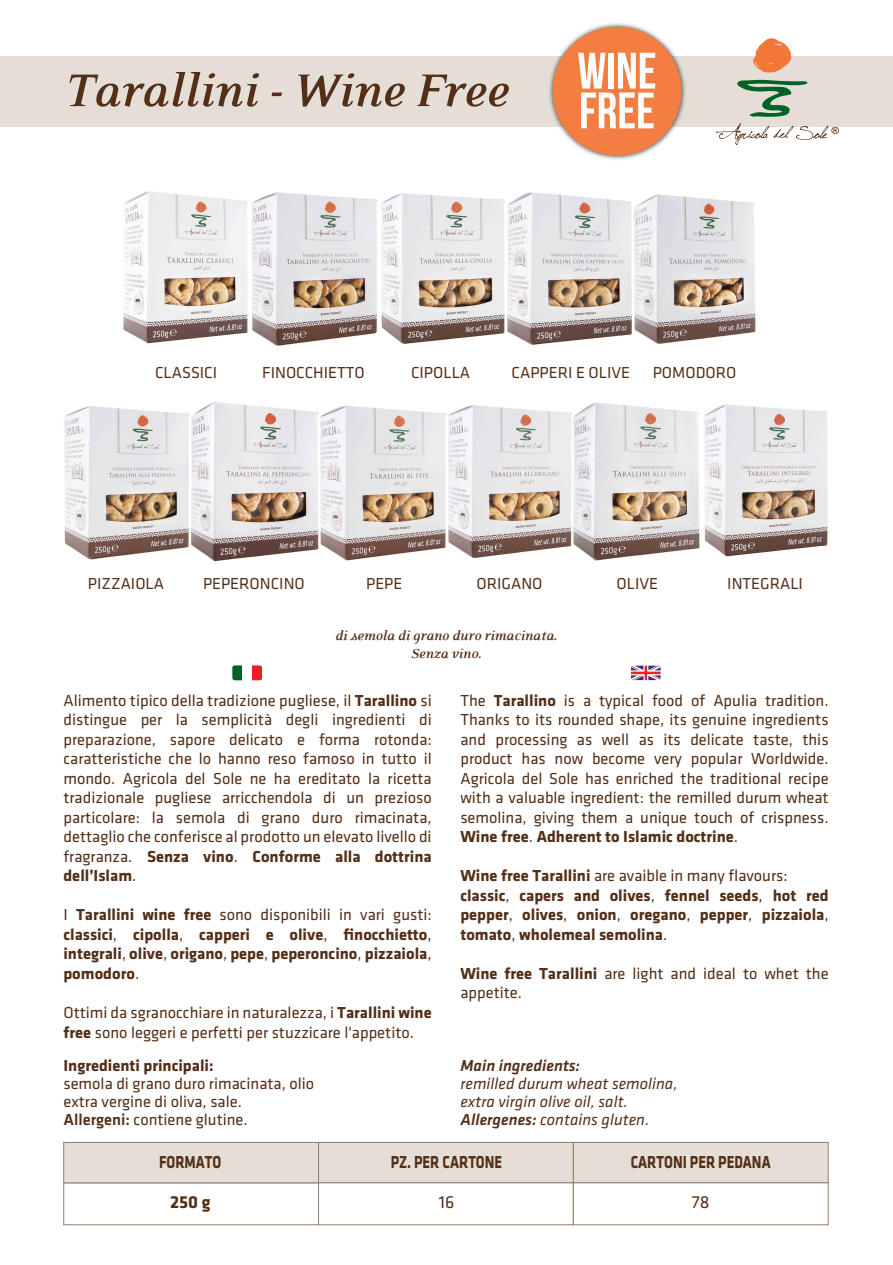
<style>
.page{position:relative;width:893px;height:1265px;background:#fff}
.page>*{position:absolute;margin:0;border:0;box-sizing:border-box;transform-origin:0 0}
.t1{font:italic 700 52.5px "Eidetic Neo";color:#532f18}
.t2{font:51.15px/39.8px "Bebas Neue";color:#fff}
.t3{font:700 18px "Klavika";color:#532f18;scale:.8 1}
.t4{font:700 18px "Klavika";color:#532f18}
.t5{font:18px "Klavika";color:#532f18}
.t6{font:16.5px/19.5px "Klavika";color:#532f18}
.t7{font:700 16.5px/19.5px "Klavika";color:#532f18;text-align:justify}
.t8{font:italic 16.5px/18px "Klavika";color:#532f18}
.t9{font:italic 500 16.5px "Klavika";color:#532f18}
.t10{font:italic 700 15px/18px "Eidetic Neo";color:#532f18;text-align:center}
.s1{font-weight:700}
.s2{font-weight:400}
.s3{font-weight:500}
</style>
<div class="page">
<div style="left:0;top:56px;width:893px;height:70px;background:#e4ded7"></div>
<div style="left:232px;top:665px;width:10px;height:15px;background:#006224"></div>
<div style="left:252px;top:665px;width:10px;height:15px;background:#ee1d23"></div>
<svg style="left:631px;top:665px;width:30px;height:15px"></svg>
<div style="left:64px;top:1183px;width:255px;height:42px;background:#fff;border:1px solid #977d69"></div>
<div style="left:64px;top:1142px;width:255px;height:41px;background:#e4ded7;border:1px solid #977d69"></div>
<div style="left:318px;top:1142px;width:255px;height:41px;background:#e4ded7;border:1px solid #977d69"></div>
<div style="left:318px;top:1183px;width:255px;height:42px;background:#fff;border:1px solid #977d69"></div>
<div style="left:573px;top:1142px;width:255px;height:41px;background:#e4ded7;border:1px solid #977d69"></div>
<div style="left:573px;top:1183px;width:255px;height:42px;background:#fff;border:1px solid #977d69"></div>
<svg style="left:737px;top:80px;width:70px;height:37px"></svg>
<svg style="left:753px;top:38px;width:38px;height:35px"></svg>
<svg style="left:716px;top:123px;width:123px;height:22px"></svg>
<img style="left:541px;top:193px;width:51px;height:151px">
<img style="left:414px;top:192px;width:127px;height:153px">
<img style="left:123px;top:191px;width:90px;height:153px">
<img style="left:213px;top:192px;width:201px;height:154px">
<img style="left:738px;top:405px;width:90px;height:151px">
<img style="left:610px;top:404px;width:128px;height:155px">
<img style="left:482px;top:402px;width:128px;height:159px">
<img style="left:354px;top:405px;width:128px;height:155px">
<img style="left:227px;top:403px;width:127px;height:158px">
<img style="left:64px;top:402px;width:163px;height:160px">
<img style="left:592px;top:194px;width:164px;height:150px">
<img style="left:546px;top:23px;width:142px;height:137px">
<div style="left:553px;top:27px;width:128px;height:128px;background:#f47d42;border-radius:50%"></div>
<h1 class="t1" style="left:65px;top:63px;width:446px">Tarallini - Wine Free</h1>
<h2 class="t2" style="left:577px;top:50px;width:81px">WINE<br>FREE</h2>
<p class="t6" style="left:155px;top:363px;width:64px">CLASSICI</p>
<p class="t6" style="left:262px;top:363px;width:104px">FINOCCHIETTO</p>
<p class="t6" style="left:411px;top:363px;width:61px">CIPOLLA</p>
<p class="t6" style="left:512px;top:363px;width:120px">CAPPERI E OLIVE</p>
<p class="t6" style="left:653px;top:363px;width:85px">POMODORO</p>
<p class="t6" style="left:88px;top:574px;width:78px">PIZZAIOLA</p>
<p class="t6" style="left:203px;top:574px;width:103px">PEPERONCINO</p>
<p class="t6" style="left:366px;top:574px;width:38px">PEPE</p>
<p class="t6" style="left:476px;top:574px;width:68px">ORIGANO</p>
<p class="t6" style="left:617px;top:574px;width:43px">OLIVE</p>
<p class="t6" style="left:727px;top:574px;width:77px">INTEGRALI</p>
<p class="t10" style="left:335px;top:626px;width:223px">di semola di grano duro rimacinata.<br>Senza vino.</p>
<p class="t6" style="left:63px;top:691px;width:370px;text-align:justify">Alimento tipico della tradizione pugliese, il <span class="s1">Tarallino</span> si distingue per la semplicità degli ingredienti di preparazione, sapore delicato e forma rotonda: caratteristiche che lo hanno reso famoso in tutto il mondo. Agricola del Sole ne ha ereditato la ricetta tradizionale pugliese arricchendola di un prezioso particolare: la semola di grano duro rimacinata, dettaglio che conferisce al prodotto un elevato livello di fragranza. <span class="s1">Senza vino</span>. <span class="s1">Conforme alla dottrina dell’Islam</span>.</p>
<p class="t7" style="left:63px;top:906px;width:370px"><span class="s2">I</span> Tarallini wine free <span class="s2">sono disponibili in vari gusti: </span>classici<span class="s2">,</span> cipolla<span class="s2">,</span> capperi e olive<span class="s2">,</span> finocchietto<span class="s2">, </span>integrali<span class="s2">,</span> olive<span class="s2">,</span> origano<span class="s2">,</span> pepe<span class="s2">,</span> peperoncino<span class="s2">,</span> pizzaiola<span class="s2">, </span>pomodoro<span class="s2">.</span></p>
<p class="t6" style="left:63px;top:1003px;width:370px">Ottimi da sgranocchiare in naturalezza, i <span class="s1">Tarallini wine free</span> sono leggeri e perfetti per stuzzicare l'appetito.</p>
<p class="t7" style="left:63px;top:1056px;width:152px">Ingredienti principali:</p>
<p class="t6" style="left:63px;top:1075px;width:252px;line-height:18px">semola di grano duro rimacinata, olio extra vergine di oliva, sale.<br><span class="s3">Allergeni:</span> contiene glutine.</p>
<p class="t6" style="left:460px;top:691px;width:370px;text-align:justify">The <span class="s1">Tarallino</span> is a typical food of Apulia tradition.<br>Thanks to its rounded shape, its genuine ingredients and processing as well as its delicate taste, this product has now become very popular Worldwide.<br>Agricola del Sole has enriched the traditional recipe with a valuable ingredient: the remilled durum wheat semolina, giving them a unique touch of crispness.<br><span class="s1">Wine free</span>. <span class="s1">Adherent to Islamic doctrine</span>.</p>
<p class="t7" style="left:460px;top:867px;width:370px;text-align:left">Wine free Tarallini <span class="s2">are avaible in many flavours: </span>classic<span class="s2">,</span> capers and olives<span class="s2">,</span> fennel seeds<span class="s2">,</span> hot red pepper<span class="s2">,</span> olives<span class="s2">,</span> onion<span class="s2">,</span> oregano<span class="s2">,</span> pepper<span class="s2">,</span> pizzaiola<span class="s2">, </span>tomato<span class="s2">,</span> wholemeal semolina<span class="s2">.</span></p>
<p class="t6" style="left:460px;top:964px;width:370px"><span class="s1">Wine free Tarallini</span> are light and ideal to whet the appetite.</p>
<p class="t9" style="left:460px;top:1056px;width:121px">Main ingredients:</p>
<p class="t8" style="left:460px;top:1075px;width:219px">remilled durum wheat semolina, extra virgin olive oil, salt.<br><span class="s3">Allergenes:</span> contains gluten.</p>
<p class="t3" style="left:159px;top:1152px;width:79px">FORMATO</p>
<p class="t4" style="left:170px;top:1192px;width:42px">250 g</p>
<p class="t3" style="left:391px;top:1152px;width:141px">PZ. PER CARTONE</p>
<p class="t3" style="left:631px;top:1152px;width:176px">CARTONI PER PEDANA</p>
<p class="t5" style="left:439px;top:1192px;width:17px">16</p>
<p class="t5" style="left:692px;top:1192px;width:19px">78</p>
</div>
